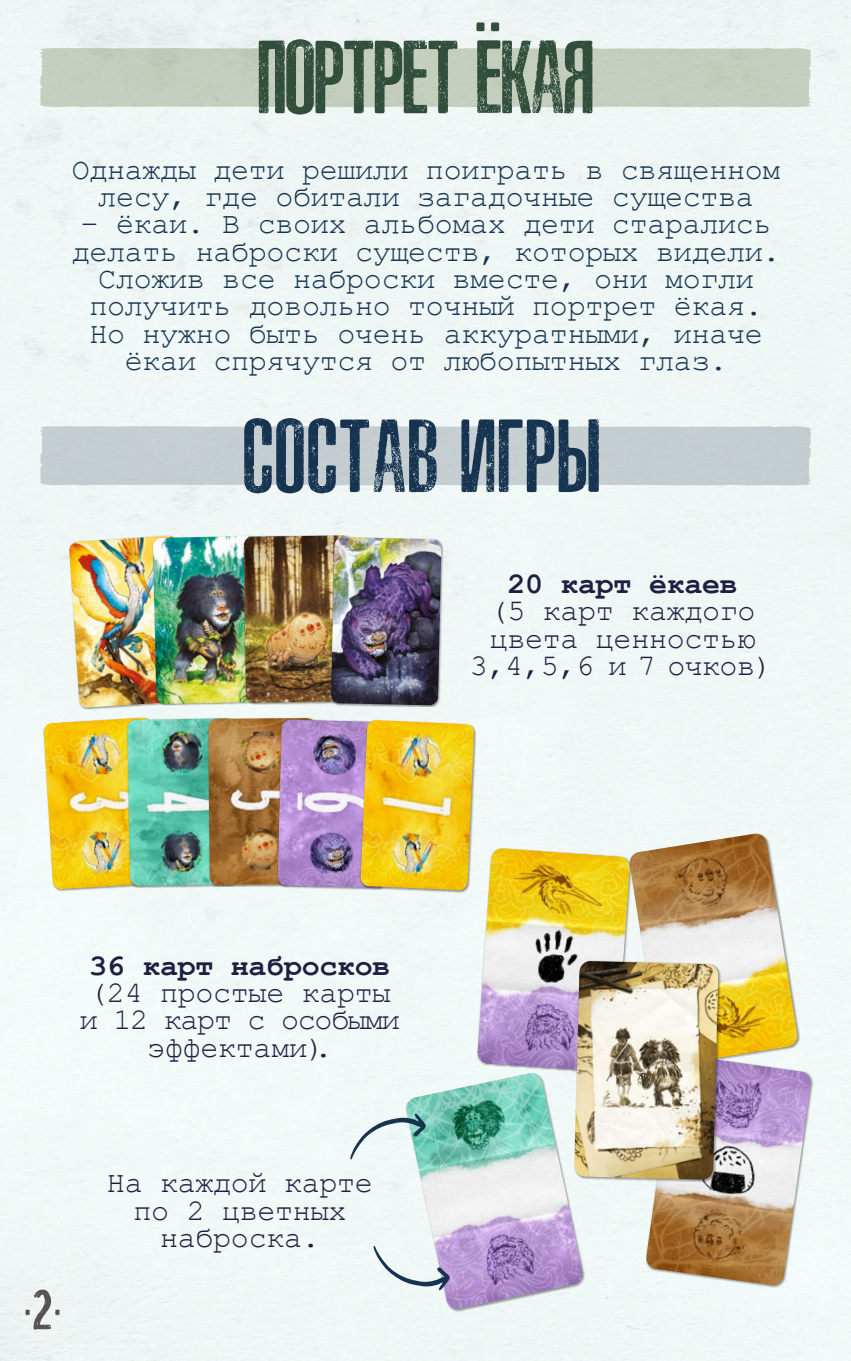
<style>
.page{position:relative;width:851px;height:1361px;background:#fff}
.page>*{position:absolute;margin:0;border:0;box-sizing:border-box;transform-origin:0 0}
.t1{font:96px "ASPHALTICSCRATCHRUSBYLYAJKA";color:#314d3b}
.t2{font:50.4px "Bad Poser";color:#565352;scale:1.37 1}
.t3{font:30px/27.3px "Courier New";letter-spacing:-.01em;color:#163450;text-align:center}
.t4{font:30px/27.3px "Courier New";letter-spacing:-.01em;color:#1c2142;text-align:center}
.t5{font:700 30px "Courier New";letter-spacing:-.01em;color:#1c2142}
</style>
<div class="page">
<img style="left:69px;top:536px;width:117px;height:172px">
<div style="left:152px;top:535px;width:113px;height:171px;background:#000;opacity:.4"></div>
<img style="left:153px;top:536px;width:90px;height:168px">
<img style="left:244px;top:535px;width:109px;height:168px">
<div style="left:330px;top:536px;width:113px;height:171px;background:#000;opacity:.4"></div>
<img style="left:331px;top:537px;width:110px;height:168px">
<img style="left:43px;top:718px;width:117px;height:171px">
<img style="left:127px;top:718px;width:81px;height:168px">
<img style="left:208px;top:718px;width:108px;height:167px">
<img style="left:277px;top:719px;width:83px;height:169px">
<div style="left:360px;top:719px;width:116px;height:174px;background:#000;opacity:.4"></div>
<img style="left:360px;top:720px;width:114px;height:170px">
<img style="left:477px;top:848px;width:151px;height:224px">
<img style="left:628px;top:833px;width:170px;height:221px">
<img style="left:405px;top:1073px;width:178px;height:236px">
<div style="left:646px;top:1054px;width:167px;height:234px;background:#000;opacity:.4"></div>
<img style="left:645px;top:1055px;width:166px;height:231px">
<div style="left:574px;top:960px;width:147px;height:222px;background:#000;opacity:.4"></div>
<img style="left:574px;top:961px;width:144px;height:219px">
<svg style="left:371px;top:1245px;width:79px;height:46px"></svg>
<svg style="left:348px;top:1113px;width:79px;height:46px"></svg>
<svg style="left:39px;top:40px;width:773px;height:73px;background:#c8d3c5"></svg>
<svg style="left:39px;top:418px;width:773px;height:75px;background:#a6b3bb"></svg>
<h1 class="t1" style="left:258px;top:18px;width:337px">ПОРТРЕТ ЁК Я</h1>
<p class="t3" style="left:72px;top:155px;width:710px">Однажды дети решили поиграть в священном лесу, где обитали загадочные существа</p>
<p class="t3" style="left:72px;top:209px;width:710px">– ёкаи. В своих альбомах дети старались делать наброски существ, которых видели.<br>Сложив все наброски вместе, они могли получить довольно точный портрет ёкая.<br>Но нужно быть очень аккуратными, иначе ёкаи спрячутся от любопытных глаз.</p>
<p class="t5" style="left:507px;top:565px;width:232px">20 карт ёкаев</p>
<p class="t4" style="left:470px;top:596px;width:304px">(5 карт каждого цвета ценностью<br>3,4,5,6 и 7 очков)</p>
<p class="t5" style="left:89px;top:947px;width:303px">36 карт набросков</p>
<p class="t4" style="left:80px;top:978px;width:321px">(24 простые карты и 12 карт с особыми эффектами).</p>
<h2 class="t2" style="left:25px;top:1261px;width:28px">.2.</h2>
<p class="t4" style="left:107px;top:1168px;width:267px">На каждой карте по 2 цветных наброска.</p>
</div>
